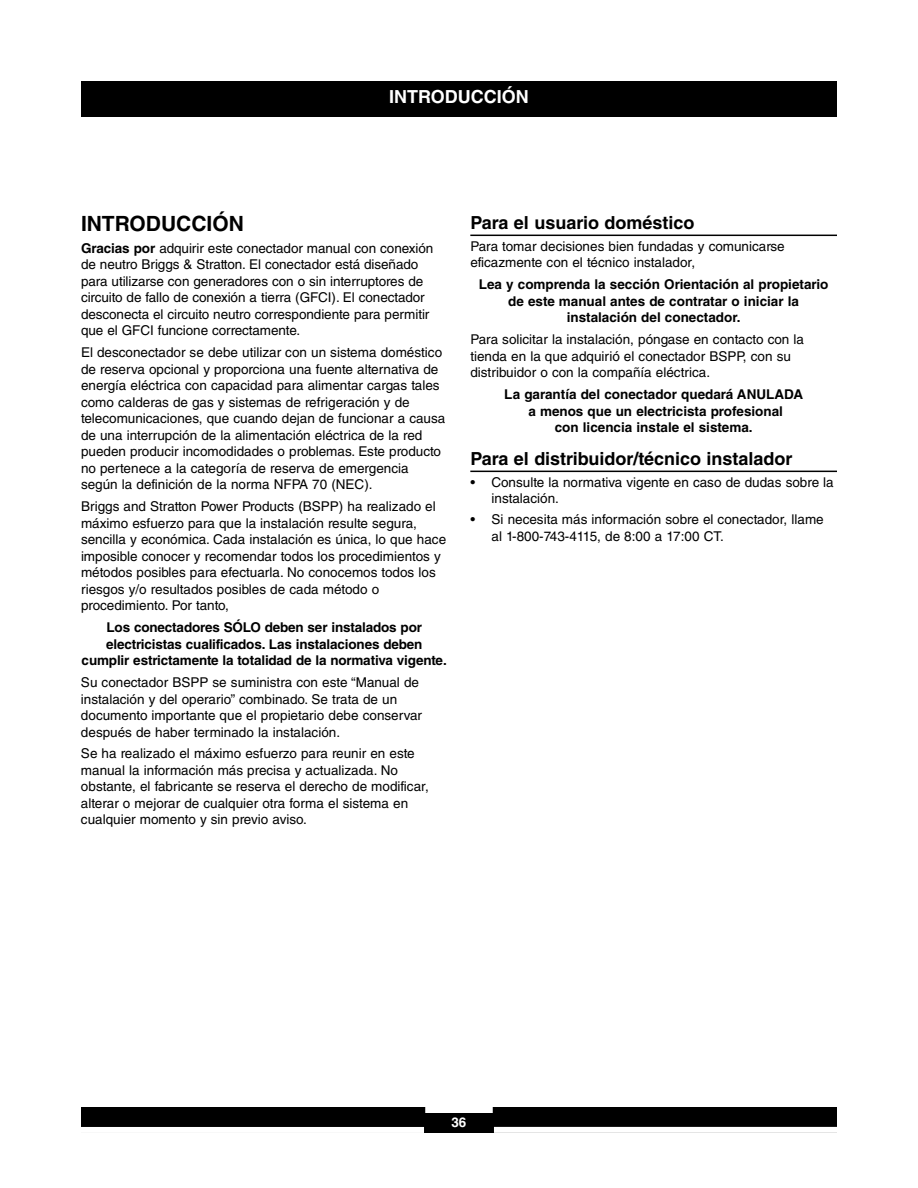
<style>
.page{position:relative;width:918px;height:1188px;background:#fff}
.page>*{position:absolute;margin:0;border:0;box-sizing:border-box;transform-origin:0 0}
.t1{font:700 21px "Helvetica LT Std";color:#000}
.t2{font:700 18px "Helvetica LT Std";color:#000}
.t3{font:700 18px "Helvetica LT Std";color:#fff}
.t4{font:13.5px/16.5px "Helvetica LT Std";color:#000}
.t5{font:700 13.5px/16.5px "Helvetica LT Std";color:#000;text-align:center}
.t6{font:700 13.5px "Helvetica LT Std";color:#fff}
.s1{font-weight:700}
</style>
<div class="page">
<div style="left:81px;top:81px;width:756px;height:36px;background:#000"></div>
<div style="left:81px;top:1107px;width:756px;height:26px;background:#000"></div>
<div style="left:425px;top:1107px;width:68px;height:6px;background:#fff"></div>
<div style="left:494px;top:1127px;width:343px;height:6px;background:#fff"></div>
<div style="left:81px;top:1127px;width:343px;height:6px;background:#fff"></div>
<hr style="left:470px;top:235px;width:367px;height:1px;background:#000">
<hr style="left:470px;top:471px;width:367px;height:1px;background:#000">
<h2 class="t3" style="left:389px;top:89px;width:141px">INTRODUCCIÓN</h2>
<h1 class="t1" style="left:81px;top:215px;width:164px">INTRODUCCIÓN</h1>
<p class="t4" style="left:81px;top:241px;width:354px"><span class="s1">Gracias por</span> adquirir este conectador manual con conexión de neutro Briggs &amp; Stratton. El conectador está diseñado para utilizarse con generadores con o sin interruptores de circuito de fallo de conexión a tierra (GFCI). El conectador desconecta el circuito neutro correspondiente para permitir que el GFCI funcione correctamente.</p>
<p class="t4" style="left:81px;top:346px;width:366px">El desconectador se debe utilizar con un sistema doméstico de reserva opcional y proporciona una fuente alternativa de energía eléctrica con capacidad para alimentar cargas tales como calderas de gas y sistemas de refrigeración y de telecomunicaciones, que cuando dejan de funcionar a causa de una interrupción de la alimentación eléctrica de la red pueden producir incomodidades o problemas. Este producto no pertenece a la categoría de reserva de emergencia según la definición de la norma NFPA 70 (NEC).</p>
<p class="t4" style="left:81px;top:499px;width:367px">Briggs and Stratton Power Products (BSPP) ha realizado el máximo esfuerzo para que la instalación resulte segura, sencilla y económica. Cada instalación es única, lo que hace imposible conocer y recomendar todos los procedimientos y métodos posibles para efectuarla. No conocemos todos los riesgos y/o resultados posibles de cada método o procedimiento. Por tanto,</p>
<p class="t5" style="left:82px;top:620px;width:367px">Los conectadores SÓLO deben ser instalados por electricistas cualificados. Las instalaciones deben cumplir estrictamente la totalidad de la normativa vigente.</p>
<p class="t4" style="left:81px;top:675px;width:343px">Su conectador BSPP se suministra con este “Manual de instalación y del operario” combinado. Se trata de un documento importante que el propietario debe conservar después de haber terminado la instalación.</p>
<p class="t4" style="left:81px;top:747px;width:349px">Se ha realizado el máximo esfuerzo para reunir en este manual la información más precisa y actualizada. No obstante, el fabricante se reserva el derecho de modificar, alterar o mejorar de cualquier otra forma el sistema en cualquier momento y sin previo aviso.</p>
<h2 class="t2" style="left:470px;top:215px;width:226px">Para el usuario doméstico</h2>
<p class="t4" style="left:470px;top:239px;width:316px">Para tomar decisiones bien fundadas y comunicarse eficazmente con el técnico instalador,</p>
<p class="t5" style="left:479px;top:277px;width:351px">Lea y comprenda la sección Orientación al propietario de este manual antes de contratar o iniciar la instalación del conectador.</p>
<p class="t4" style="left:470px;top:332px;width:335px">Para solicitar la instalación, póngase en contacto con la tienda en la que adquirió el conectador BSPP, con su distribuidor o con la compañía eléctrica.</p>
<p class="t5" style="left:504px;top:387px;width:300px">La garantía del conectador quedará ANULADA a menos que un electricista profesional<br>con licencia instale el sistema.</p>
<h2 class="t2" style="left:470px;top:451px;width:324px">Para el distribuidor/técnico instalador</h2>
<p class="t4" style="left:492px;top:475px;width:344px;text-indent:-21px">• Consulte la normativa vigente en caso de dudas sobre la instalación.</p>
<p class="t4" style="left:492px;top:513px;width:334px;text-indent:-21px">• Si necesita más información sobre el conectador, llame al 1-800-743-4115, de 8:00 a 17:00 CT.</p>
<p class="t6" style="left:451px;top:1117px;width:17px">36</p>
</div>
